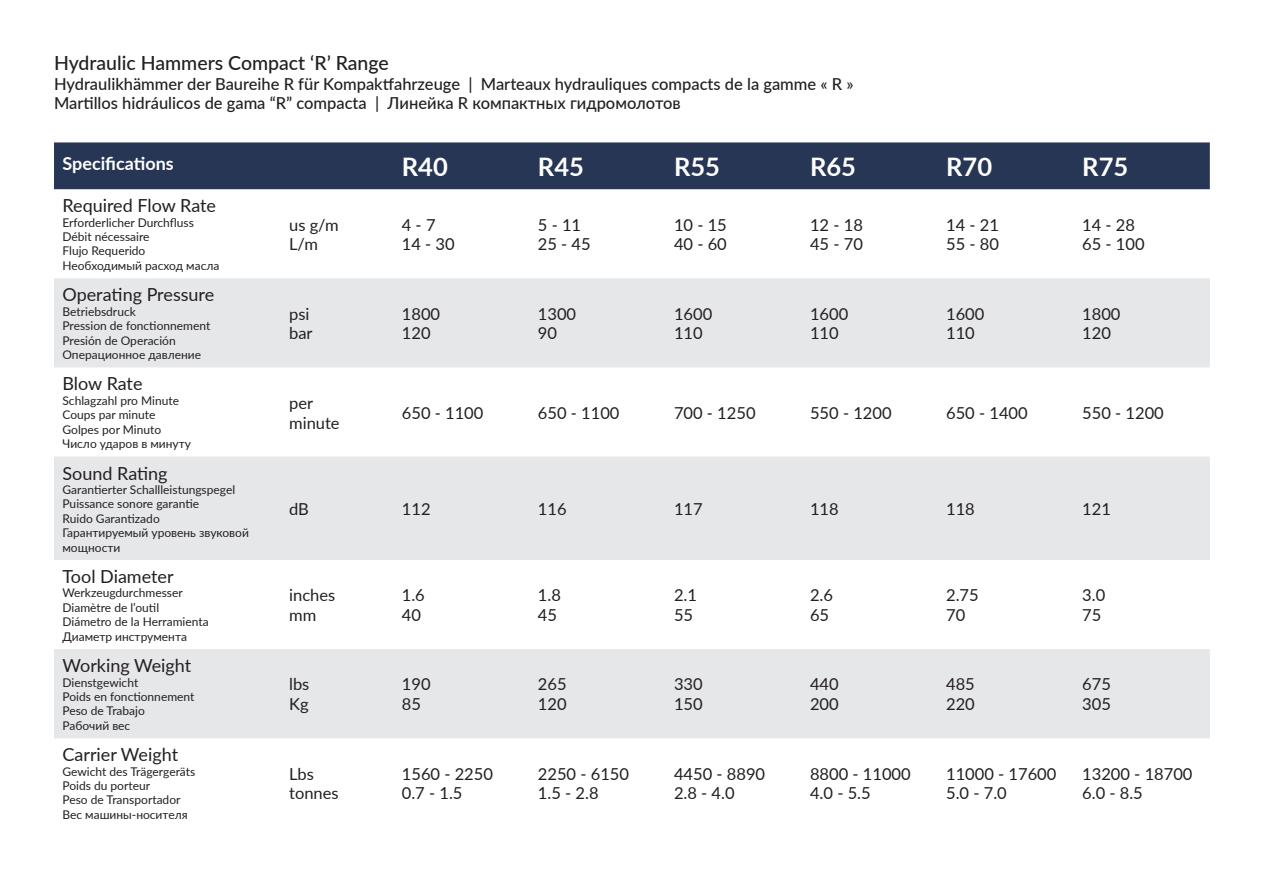
<style>
.page{position:relative;width:1263px;height:893px;background:#fff}
.page>*{position:absolute;margin:0;border:0;box-sizing:border-box;transform-origin:0 0}
.t1{font:700 25.5px "Lato";color:#fff}
.t2{font:500 19.5px "Lato";color:#231f20}
.t3{font:18px "Lato";color:#231f20}
.t4{font:700 18px "Lato";color:#fff}
.t5{font:16.5px/19.8px "Lato";color:#231f20}
.t6{font:500 16.5px/19.8px "Lato";color:#231f20}
.t7{font:12px/14.4px "Lato";color:#231f20}
</style>
<div class="page">
<div style="left:54px;top:142px;width:1156px;height:47px;background:#283655"></div>
<svg style="left:54px;top:278px;width:1156px;height:460px;fill:#e6e7e9"></svg>
<h2 class="t2" style="left:54px;top:49px;width:336px">Hydraulic Hammers Compact ‘R’ Range</h2>
<h3 class="t6" style="left:54px;top:73px;width:801px">Hydraulikhämmer der Baureihe R für Kompaktfahrzeuge | Marteaux hydrauliques compacts de la gamme « R »<br>Martillos hidráulicos de gama “R” compacta | Линейка R компактных гидромолотов</h3>
<h3 class="t4" style="left:63px;top:150px;width:113px">Specifications</h3>
<h1 class="t1" style="left:402px;top:148px;width:47px">R40</h1>
<h1 class="t1" style="left:538px;top:148px;width:47px">R45</h1>
<h1 class="t1" style="left:674px;top:148px;width:47px">R55</h1>
<h1 class="t1" style="left:810px;top:148px;width:47px">R65</h1>
<h1 class="t1" style="left:946px;top:148px;width:47px">R70</h1>
<h1 class="t1" style="left:1082px;top:148px;width:47px">R75</h1>
<h3 class="t3" style="left:63px;top:193px;width:155px">Required Flow Rate</h3>
<p class="t7" style="left:63px;top:215px;width:158px">Erforderlicher Durchfluss<br>Débit nécessaire<br>Flujo Requerido<br>Необходимый расход масла</p>
<h3 class="t5" style="left:289px;top:214px;width:51px">us g/m<br>L/m</h3>
<h3 class="t5" style="left:402px;top:214px;width:54px">4 - 7<br>14 - 30</h3>
<h3 class="t5" style="left:538px;top:214px;width:54px">5 - 11<br>25 - 45</h3>
<h3 class="t5" style="left:674px;top:214px;width:54px">10 - 15<br>40 - 60</h3>
<h3 class="t5" style="left:810px;top:214px;width:54px">12 - 18<br>45 - 70</h3>
<h3 class="t5" style="left:946px;top:214px;width:54px">14 - 21<br>55 - 80</h3>
<h3 class="t5" style="left:1082px;top:214px;width:64px">14 - 28<br>65 - 100</h3>
<h3 class="t3" style="left:63px;top:282px;width:153px">Operating Pressure</h3>
<p class="t7" style="left:63px;top:304px;width:149px">Betriebsdruck<br>Pression de fonctionnement<br>Presión de Operación<br>Операционное давление</p>
<h3 class="t5" style="left:289px;top:303px;width:25px">psi bar</h3>
<h3 class="t5" style="left:402px;top:303px;width:40px">1800<br>120</h3>
<h3 class="t5" style="left:538px;top:303px;width:40px">1300<br>90</h3>
<h3 class="t5" style="left:674px;top:303px;width:40px">1600<br>110</h3>
<h3 class="t5" style="left:810px;top:303px;width:40px">1600<br>110</h3>
<h3 class="t5" style="left:946px;top:303px;width:40px">1600<br>110</h3>
<h3 class="t5" style="left:1082px;top:303px;width:40px">1800<br>120</h3>
<h3 class="t3" style="left:63px;top:371px;width:82px">Blow Rate</h3>
<p class="t7" style="left:63px;top:393px;width:130px">Schlagzahl pro Minute<br>Coups par minute<br>Golpes por Minuto<br>Число ударов в минуту</p>
<h3 class="t5" style="left:289px;top:392px;width:52px">per minute</h3>
<h3 class="t5" style="left:402px;top:402px;width:83px">650 - 1100</h3>
<h3 class="t5" style="left:538px;top:402px;width:83px">650 - 1100</h3>
<h3 class="t5" style="left:674px;top:402px;width:83px">700 - 1250</h3>
<h3 class="t5" style="left:810px;top:402px;width:83px">550 - 1200</h3>
<h3 class="t5" style="left:946px;top:402px;width:83px">650 - 1400</h3>
<h3 class="t5" style="left:1082px;top:402px;width:83px">550 - 1200</h3>
<h3 class="t3" style="left:63px;top:460px;width:107px">Sound Rating</h3>
<p class="t7" style="left:63px;top:482px;width:188px">Garantierter Schallleistungspegel<br>Puissance sonore garantie<br>Ruido Garantizado<br>Гарантируемый уровень звуковой мощности</p>
<h3 class="t5" style="left:289px;top:498px;width:21px">dB</h3>
<h3 class="t5" style="left:402px;top:498px;width:30px">112</h3>
<h3 class="t5" style="left:538px;top:498px;width:30px">116</h3>
<h3 class="t5" style="left:674px;top:498px;width:30px">117</h3>
<h3 class="t5" style="left:810px;top:498px;width:30px">118</h3>
<h3 class="t5" style="left:946px;top:498px;width:30px">118</h3>
<h3 class="t5" style="left:1082px;top:498px;width:30px">121</h3>
<h3 class="t3" style="left:63px;top:564px;width:113px">Tool Diameter</h3>
<p class="t7" style="left:63px;top:585px;width:148px">Werkzeugdurchmesser<br>Diamètre de l’outil<br>Diámetro de la Herramienta<br>Диаметр инструмента</p>
<h3 class="t5" style="left:289px;top:585px;width:48px">inches mm</h3>
<h3 class="t5" style="left:402px;top:585px;width:25px">1.6<br>40</h3>
<h3 class="t5" style="left:538px;top:585px;width:25px">1.8<br>45</h3>
<h3 class="t5" style="left:674px;top:585px;width:25px">2.1<br>55</h3>
<h3 class="t5" style="left:810px;top:585px;width:25px">2.6<br>65</h3>
<h3 class="t5" style="left:946px;top:585px;width:34px">2.75<br>70</h3>
<h3 class="t5" style="left:1082px;top:585px;width:25px">3.0<br>75</h3>
<h3 class="t3" style="left:63px;top:653px;width:130px">Working Weight</h3>
<p class="t7" style="left:63px;top:674px;width:133px">Dienstgewicht<br>Poids en fonctionnement<br>Peso de Trabajo<br>Рабочий вес</p>
<h3 class="t5" style="left:289px;top:674px;width:22px">lbs<br>Kg</h3>
<h3 class="t5" style="left:402px;top:674px;width:30px">190<br>85</h3>
<h3 class="t5" style="left:538px;top:674px;width:30px">265<br>120</h3>
<h3 class="t5" style="left:674px;top:674px;width:30px">330<br>150</h3>
<h3 class="t5" style="left:810px;top:674px;width:30px">440<br>200</h3>
<h3 class="t5" style="left:946px;top:674px;width:30px">485<br>220</h3>
<h3 class="t5" style="left:1082px;top:674px;width:30px">675<br>305</h3>
<h3 class="t3" style="left:63px;top:742px;width:117px">Carrier Weight</h3>
<p class="t7" style="left:63px;top:764px;width:134px">Gewicht des Trägergeräts<br>Poids du porteur<br>Peso de Transportador<br>Вес машины-носителя</p>
<h3 class="t5" style="left:289px;top:763px;width:51px">Lbs tonnes</h3>
<h3 class="t5" style="left:402px;top:763px;width:93px">1560 - 2250<br>0.7 - 1.5</h3>
<h3 class="t5" style="left:538px;top:763px;width:93px">2250 - 6150<br>1.5 - 2.8</h3>
<h3 class="t5" style="left:674px;top:763px;width:93px">4450 - 8890<br>2.8 - 4.0</h3>
<h3 class="t5" style="left:810px;top:763px;width:102px">8800 - 11000<br>4.0 - 5.5</h3>
<h3 class="t5" style="left:946px;top:763px;width:112px">11000 - 17600<br>5.0 - 7.0</h3>
<h3 class="t5" style="left:1082px;top:763px;width:112px">13200 - 18700<br>6.0 - 8.5</h3>
</div>
